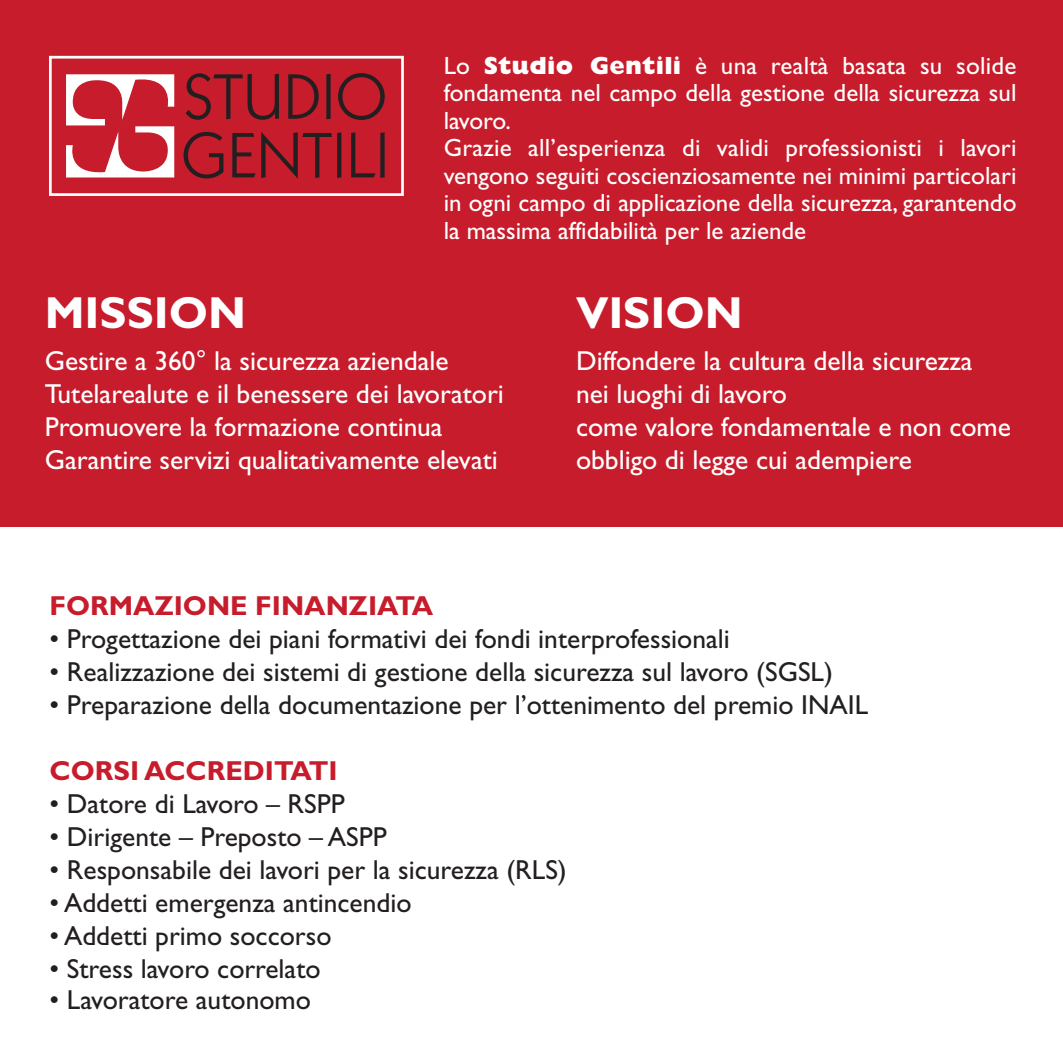
<style>
.page{position:relative;width:1063px;height:1063px;background:#fff}
.page>*{position:absolute;margin:0;border:0;box-sizing:border-box;transform-origin:0 0}
.t1{font:700 45px "Gill Sans";color:#fff}
.t2{font:27.5px "Gill Sans";color:#231f20}
.t3{font:27.5px/33px "Gill Sans";color:#fff}
.t4{font:700 27.5px "Gill Sans";color:#c71c2b}
.t5{font:25px/27.5px "Gill Sans";color:#fff}
.s1{font-weight:800}
</style>
<div class="page">
<div style="left:0;top:0;width:1063px;height:527px;background:#c71c2b"></div>
<div style="left:49px;top:56px;width:355px;height:140px;border:3px solid #fff"></div>
<svg style="left:66px;top:74px;width:108px;height:103px"></svg>
<svg style="left:186px;top:73px;width:93px;height:47px"></svg>
<svg style="left:288px;top:74px;width:31px;height:45px"></svg>
<div style="left:326px;top:74px;width:5px;height:45px;background:#231f20"></div>
<svg style="left:338px;top:73px;width:47px;height:47px"></svg>
<svg style="left:184px;top:132px;width:39px;height:46px"></svg>
<svg style="left:232px;top:132px;width:100px;height:47px"></svg>
<svg style="left:337px;top:132px;width:4px;height:46px"></svg>
<svg style="left:351px;top:132px;width:24px;height:45px"></svg>
<div style="left:380px;top:132px;width:5px;height:46px;background:#231f20"></div>
<p class="t5" style="left:444px;top:54px;width:574px">Lo <span class="s1">Studio Gentili</span> è una realtà basata su solide fondamenta nel campo della gestione della sicurezza sul lavoro.<br>Grazie all’esperienza di validi professionisti i lavori vengono seguiti coscienziosamente nei minimi particolari in ogni campo di applicazione della sicurezza, garantendo la massima affidabilità per le aziende</p>
<h1 class="t1" style="left:45px;top:296px;width:203px">MISSION</h1>
<p class="t3" style="left:45px;top:347px;width:461px">Gestire a 360° la sicurezza aziendale Tutelarealute e il benessere dei lavoratori Promuovere la formazione continua Garantire servizi qualitativamente elevati</p>
<h1 class="t1" style="left:576px;top:296px;width:168px">VISION</h1>
<p class="t3" style="left:576px;top:347px;width:436px">Diffondere la cultura della sicurezza nei luoghi di lavoro<br>come valore fondamentale e non come obbligo di legge cui adempiere</p>
<p class="t4" style="left:50px;top:595px;width:385px">FORMAZIONE FINANZIATA</p>
<p class="t2" style="left:50px;top:628px;width:682px">• Progettazione dei piani formativi dei fondi interprofessionali</p>
<p class="t2" style="left:50px;top:661px;width:785px">• Realizzazione dei sistemi di gestione della sicurezza sul lavoro (SGSL)</p>
<p class="t2" style="left:50px;top:694px;width:820px">• Preparazione della documentazione per l’ottenimento del premio INAIL</p>
<p class="t4" style="left:50px;top:760px;width:289px">CORSI ACCREDITATI</p>
<p class="t2" style="left:50px;top:793px;width:297px">• Datore di Lavoro – RSPP</p>
<p class="t2" style="left:50px;top:826px;width:339px">• Dirigente – Preposto – ASPP</p>
<p class="t2" style="left:50px;top:859px;width:519px">• Responsabile dei lavori per la sicurezza (RLS)</p>
<p class="t2" style="left:50px;top:892px;width:364px">• Addetti emergenza antincendio</p>
<p class="t2" style="left:50px;top:925px;width:283px">• Addetti primo soccorso</p>
<p class="t2" style="left:50px;top:958px;width:273px">• Stress lavoro correlato</p>
<p class="t2" style="left:50px;top:989px;width:263px">• Lavoratore autonomo</p>
</div>
